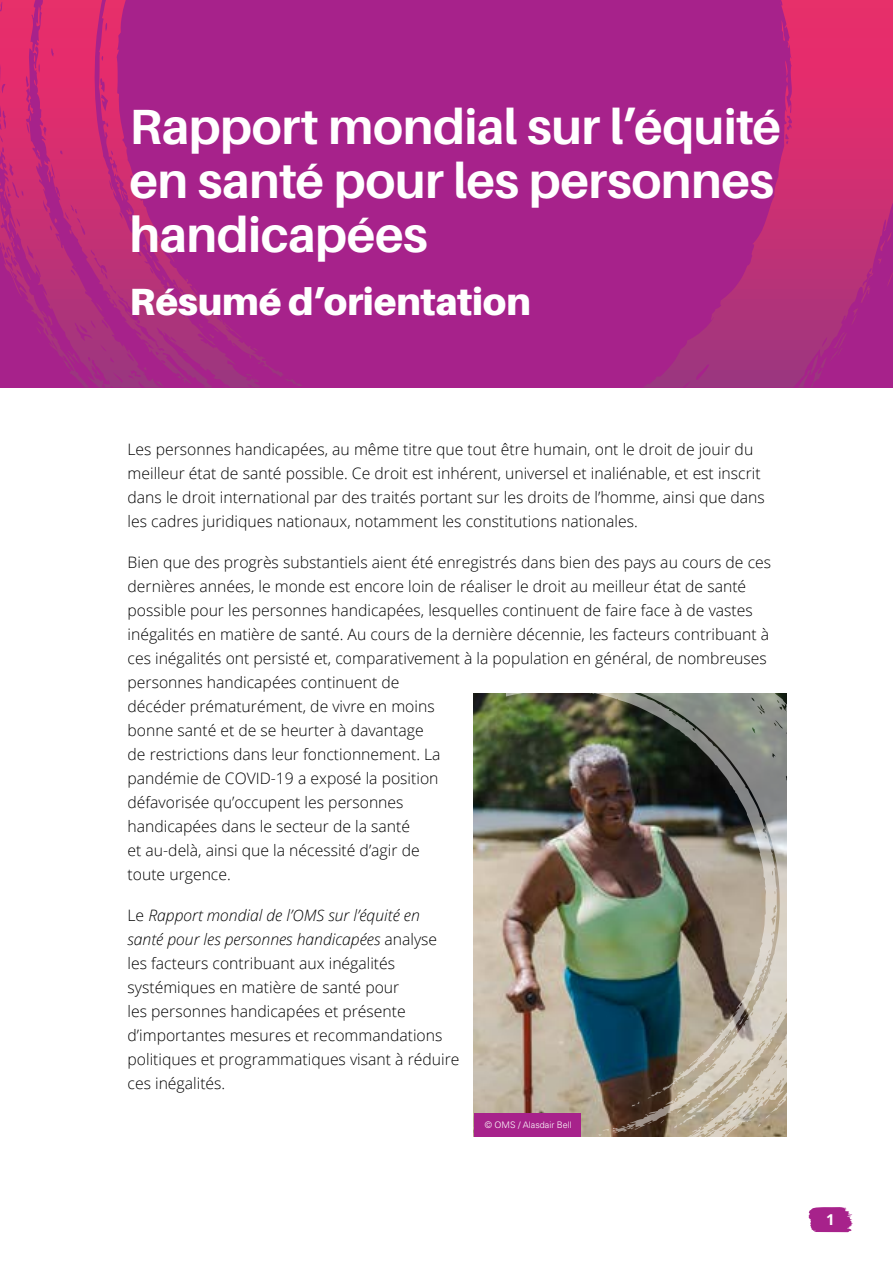
<style>
.page{position:relative;width:893px;height:1263px;background:#fff}
.page>*{position:absolute;margin:0;border:0;box-sizing:border-box;transform-origin:0 0}
.Head00-book-title{font:700 49.5px/54px "Aileron";letter-spacing:-.01em;color:#fff}
.Head00-book-title-2{font:900 37.95px "Aileron";letter-spacing:-.005em;color:#fff}
.Body{font:300 15.75px/24px "Open Sans";color:#000}
.t1{font:700 15px "Open Sans";color:#fff}
.t2{font:300 9px "Univers LT Std";color:#fff}
.s1{font-style:italic}
</style>
<div class="page">
<svg style="left:808px;top:1207px;width:45px;height:25px"></svg>
<svg style="left:0;top:0;width:643px;height:388px;background:#ac2486"></svg>
<svg style="left:643px;top:0;width:250px;height:388px;background:#b6287f"></svg>
<img style="left:474px;top:694px;width:32px;height:419px">
<div style="left:474px;top:1113px;width:106px;height:24px;background:#a7228b"></div>
<img style="left:506px;top:694px;width:281px;height:443px">
<h1 class="Head00-book-title" style="left:129px;top:101px;width:653px">Rapport mondial sur l’équité en santé pour les personnes handicapées</h1>
<h1 class="Head00-book-title-2" style="left:129px;top:279px;width:403px">Résumé d’orientation</h1>
<p class="Body" style="left:128px;top:437px;width:639px">Les personnes handicapées, au même titre que tout être humain, ont le droit de jouir du meilleur état de santé possible. Ce droit est inhérent, universel et inaliénable, et est inscrit dans le droit international par des traités portant sur les droits de l’homme, ainsi que dans les cadres juridiques nationaux, notamment les constitutions nationales.</p>
<p class="Body" style="left:128px;top:550px;width:645px">Bien que des progrès substantiels aient été enregistrés dans bien des pays au cours de ces dernières années, le monde est encore loin de réaliser le droit au meilleur état de santé possible pour les personnes handicapées, lesquelles continuent de faire face à de vastes inégalités en matière de santé. Au cours de la dernière décennie, les facteurs contribuant à ces inégalités ont persisté et, comparativement à la population en général, de nombreuses personnes handicapées continuent de<br>décéder prématurément, de vivre en moins<br>bonne santé et de se heurter à davantage<br>de restrictions dans leur fonctionnement. La<br>pandémie de COVID-19 a exposé la position<br>défavorisée qu’occupent les personnes<br>handicapées dans le secteur de la santé<br>et au-delà, ainsi que la nécessité d’agir de<br>toute urgence.</p>
<p class="Body" style="left:128px;top:903px;width:333px">Le <span class="s1">Rapport mondial de l’OMS sur l’équité en santé pour les personnes handicapées</span> analyse les facteurs contribuant aux inégalités systémiques en matière de santé pour<br>les personnes handicapées et présente d’importantes mesures et recommandations politiques et programmatiques visant à réduire ces inégalités.</p>
<p class="t2" style="left:485px;top:1119px;width:88px">© OMS / Alasdair Bell</p>
<p class="t1" style="left:826px;top:1209px;width:10px">1</p>
</div>
